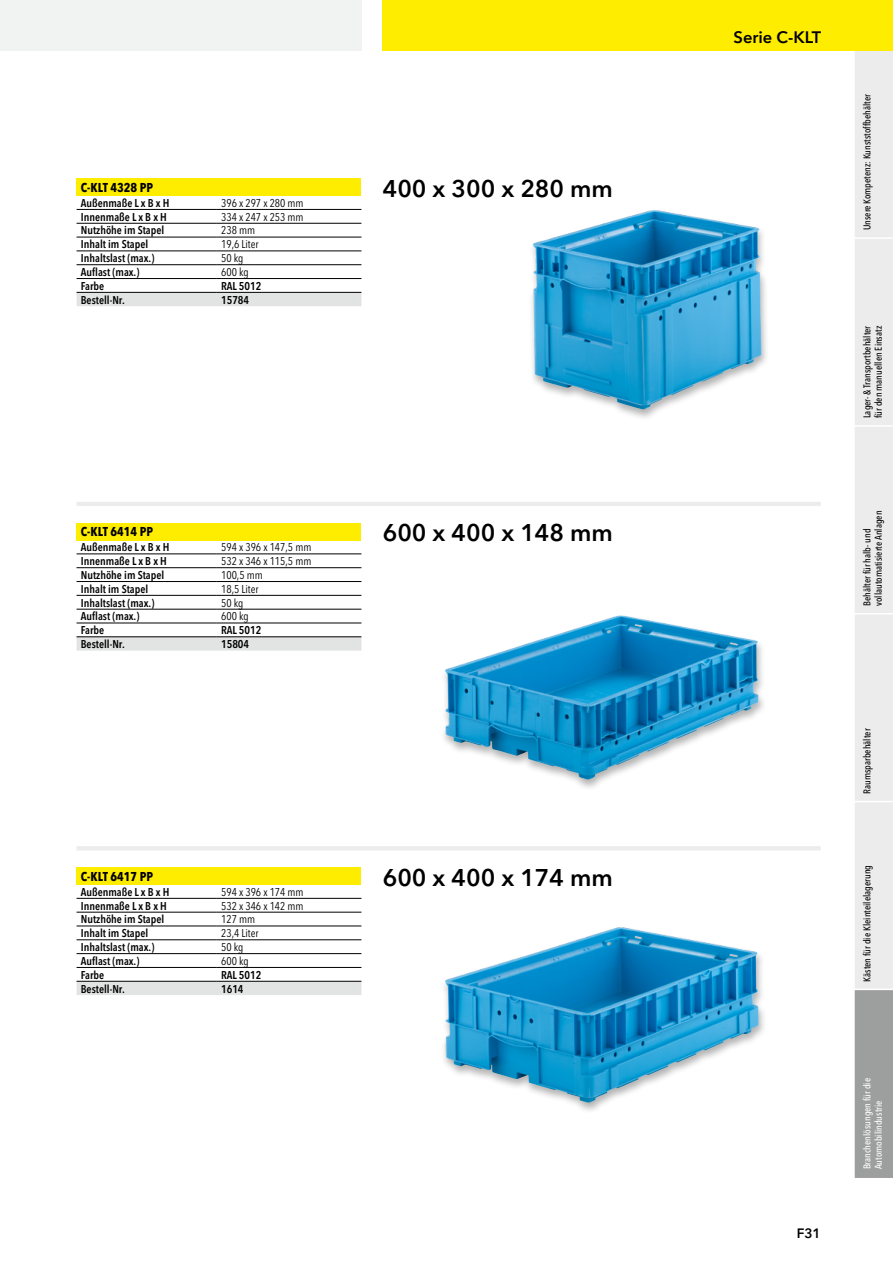
<style>
.page{position:relative;width:893px;height:1263px;background:#fff}
.page>*{position:absolute;margin:0;border:0;box-sizing:border-box;transform-origin:0 0}
.t1{font:600 24px "Avenir Next LT Pro";color:#000}
.t2{font:600 16.5px "Avenir Next LT Pro";color:#000}
.t3{font:600 13.5px "Avenir Next LT Pro";color:#000}
.t4{font:700 condensed 12.75px "Avenir Next LT Pro";color:#000}
.t5{font:600 condensed 11.25px "Avenir Next LT Pro";color:#000}
.t6{font:condensed 11.25px "Avenir Next LT Pro";color:#000}
.t7{font:500 condensed 9.75px/11.2px "Avenir Next LT Pro";color:#000}
.t8{font:500 condensed 9.75px/11.2px "Avenir Next LT Pro";color:#fff}
</style>
<div class="page">
<svg style="left:854px;top:51px;width:39px;height:1127px;background:#dfdfdf"></svg>
<div style="left:383px;top:0;width:510px;height:51px;background:#ffed00"></div>
<div style="left:0;top:0;width:361px;height:51px;background:#f1f2f2"></div>
<hr style="left:77px;top:502px;width:744px;height:4px;background:#ececec">
<hr style="left:77px;top:846px;width:744px;height:4px;background:#ececec">
<div style="left:440px;top:925px;width:327px;height:189px;background:#000;opacity:.3"></div>
<img style="left:445px;top:927px;width:284px;height:176px">
<div style="left:440px;top:613px;width:326px;height:178px;background:#000;opacity:.3"></div>
<img style="left:445px;top:615px;width:287px;height:165px">
<div style="left:528px;top:208px;width:242px;height:213px;background:#000;opacity:.3"></div>
<img style="left:532px;top:210px;width:229px;height:200px">
<div style="left:77px;top:179px;width:284px;height:17px;background:#ffed00"></div>
<div style="left:77px;top:293px;width:284px;height:13px;background:#e2e3e3"></div>
<hr style="left:77px;top:209px;width:140px;height:1px;background:#000">
<hr style="left:217px;top:209px;width:144px;height:1px;background:#000">
<hr style="left:77px;top:223px;width:140px;height:1px;background:#000">
<hr style="left:217px;top:223px;width:144px;height:1px;background:#000">
<hr style="left:77px;top:237px;width:140px;height:1px;background:#000">
<hr style="left:217px;top:237px;width:144px;height:1px;background:#000">
<hr style="left:77px;top:251px;width:140px;height:1px;background:#000">
<hr style="left:217px;top:251px;width:144px;height:1px;background:#000">
<hr style="left:77px;top:264px;width:140px;height:1px;background:#000">
<hr style="left:217px;top:264px;width:144px;height:1px;background:#000">
<hr style="left:77px;top:278px;width:140px;height:1px;background:#000">
<hr style="left:217px;top:278px;width:144px;height:1px;background:#000">
<hr style="left:77px;top:292px;width:140px;height:1px;background:#000">
<hr style="left:217px;top:292px;width:144px;height:1px;background:#000">
<div style="left:77px;top:523px;width:284px;height:17px;background:#ffed00"></div>
<svg style="left:77px;top:637px;width:284px;height:14px;background:#dddede"></svg>
<hr style="left:77px;top:554px;width:140px;height:1px;background:#000">
<hr style="left:217px;top:554px;width:144px;height:1px;background:#000">
<hr style="left:77px;top:567px;width:140px;height:1px;background:#000">
<hr style="left:217px;top:567px;width:144px;height:1px;background:#000">
<hr style="left:77px;top:581px;width:140px;height:1px;background:#000">
<hr style="left:217px;top:581px;width:144px;height:1px;background:#000">
<hr style="left:77px;top:595px;width:140px;height:1px;background:#000">
<hr style="left:217px;top:595px;width:144px;height:1px;background:#000">
<hr style="left:77px;top:609px;width:140px;height:1px;background:#000">
<hr style="left:217px;top:609px;width:144px;height:1px;background:#000">
<hr style="left:77px;top:623px;width:140px;height:1px;background:#000">
<hr style="left:217px;top:623px;width:144px;height:1px;background:#000">
<hr style="left:77px;top:636px;width:140px;height:1px;background:#000">
<hr style="left:217px;top:636px;width:144px;height:1px;background:#000">
<div style="left:77px;top:867px;width:284px;height:17px;background:#ffed00"></div>
<div style="left:77px;top:982px;width:284px;height:13px;background:#e2e3e3"></div>
<hr style="left:77px;top:898px;width:140px;height:1px;background:#000">
<hr style="left:217px;top:898px;width:144px;height:1px;background:#000">
<hr style="left:77px;top:912px;width:140px;height:1px;background:#000">
<hr style="left:217px;top:912px;width:144px;height:1px;background:#000">
<hr style="left:77px;top:926px;width:140px;height:1px;background:#000">
<hr style="left:217px;top:926px;width:144px;height:1px;background:#000">
<hr style="left:77px;top:939px;width:140px;height:1px;background:#000">
<hr style="left:217px;top:939px;width:144px;height:1px;background:#000">
<hr style="left:77px;top:953px;width:140px;height:1px;background:#000">
<hr style="left:217px;top:953px;width:144px;height:1px;background:#000">
<hr style="left:77px;top:967px;width:140px;height:1px;background:#000">
<hr style="left:217px;top:967px;width:144px;height:1px;background:#000">
<hr style="left:77px;top:981px;width:140px;height:1px;background:#000">
<hr style="left:217px;top:981px;width:144px;height:1px;background:#000">
<p class="t4" style="left:81px;top:180px;width:74px">C-KLT 4328 PP</p>
<p class="t5" style="left:81px;top:196px;width:90px">Außenmaße L x B x H</p>
<p class="t6" style="left:221px;top:196px;width:84px">396 x 297 x 280 mm</p>
<p class="t5" style="left:81px;top:210px;width:88px">Innenmaße L x B x H</p>
<p class="t6" style="left:221px;top:210px;width:84px">334 x 247 x 253 mm</p>
<p class="t5" style="left:81px;top:224px;width:85px">Nutzhöhe im Stapel</p>
<p class="t6" style="left:221px;top:224px;width:35px">238 mm</p>
<p class="t5" style="left:81px;top:237px;width:69px">Inhalt im Stapel</p>
<p class="t6" style="left:221px;top:237px;width:39px">19,6 Liter</p>
<p class="t5" style="left:81px;top:251px;width:75px">Inhaltslast (max.)</p>
<p class="t6" style="left:221px;top:251px;width:24px">50 kg</p>
<p class="t5" style="left:81px;top:265px;width:60px">Auflast (max.)</p>
<p class="t6" style="left:221px;top:265px;width:29px">600 kg</p>
<p class="t5" style="left:81px;top:279px;width:25px">Farbe</p>
<p class="t5" style="left:221px;top:279px;width:42px">RAL 5012</p>
<p class="t5" style="left:81px;top:293px;width:46px">Bestell-Nr.</p>
<p class="t5" style="left:221px;top:293px;width:30px">15784</p>
<h1 class="t1" style="left:383px;top:174px;width:232px">400 x 300 x 280 mm</h1>
<p class="t4" style="left:81px;top:524px;width:74px">C-KLT 6414 PP</p>
<p class="t5" style="left:81px;top:540px;width:90px">Außenmaße L x B x H</p>
<p class="t6" style="left:221px;top:540px;width:92px">594 x 396 x 147,5 mm</p>
<p class="t5" style="left:81px;top:554px;width:88px">Innenmaße L x B x H</p>
<p class="t6" style="left:221px;top:554px;width:92px">532 x 346 x 115,5 mm</p>
<p class="t5" style="left:81px;top:568px;width:85px">Nutzhöhe im Stapel</p>
<p class="t6" style="left:221px;top:568px;width:43px">100,5 mm</p>
<p class="t5" style="left:81px;top:582px;width:69px">Inhalt im Stapel</p>
<p class="t6" style="left:221px;top:582px;width:39px">18,5 Liter</p>
<p class="t5" style="left:81px;top:596px;width:75px">Inhaltslast (max.)</p>
<p class="t6" style="left:221px;top:596px;width:24px">50 kg</p>
<p class="t5" style="left:81px;top:609px;width:60px">Auflast (max.)</p>
<p class="t6" style="left:221px;top:610px;width:29px">600 kg</p>
<p class="t5" style="left:81px;top:623px;width:25px">Farbe</p>
<p class="t5" style="left:221px;top:623px;width:42px">RAL 5012</p>
<p class="t5" style="left:81px;top:637px;width:46px">Bestell-Nr.</p>
<p class="t5" style="left:221px;top:637px;width:30px">15804</p>
<h1 class="t1" style="left:383px;top:518px;width:232px">600 x 400 x 148 mm</h1>
<p class="t4" style="left:81px;top:868px;width:74px">C-KLT 6417 PP</p>
<p class="t5" style="left:81px;top:885px;width:90px">Außenmaße L x B x H</p>
<p class="t6" style="left:221px;top:885px;width:84px">594 x 396 x 174 mm</p>
<p class="t5" style="left:81px;top:899px;width:88px">Innenmaße L x B x H</p>
<p class="t6" style="left:221px;top:899px;width:84px">532 x 346 x 142 mm</p>
<p class="t5" style="left:81px;top:912px;width:85px">Nutzhöhe im Stapel</p>
<p class="t6" style="left:221px;top:912px;width:35px">127 mm</p>
<p class="t5" style="left:81px;top:926px;width:69px">Inhalt im Stapel</p>
<p class="t6" style="left:221px;top:926px;width:39px">23,4 Liter</p>
<p class="t5" style="left:81px;top:940px;width:75px">Inhaltslast (max.)</p>
<p class="t6" style="left:221px;top:940px;width:24px">50 kg</p>
<p class="t5" style="left:81px;top:954px;width:60px">Auflast (max.)</p>
<p class="t6" style="left:221px;top:954px;width:29px">600 kg</p>
<p class="t5" style="left:81px;top:968px;width:25px">Farbe</p>
<p class="t5" style="left:221px;top:968px;width:42px">RAL 5012</p>
<p class="t5" style="left:81px;top:982px;width:46px">Bestell-Nr.</p>
<p class="t5" style="left:221px;top:982px;width:24px">1614</p>
<h1 class="t1" style="left:383px;top:863px;width:232px">600 x 400 x 174 mm</h1>
<h2 class="t2" style="left:734px;top:27px;width:89px">Serie C-KLT</h2>
<p class="t7" style="left:861px;top:230px;width:138px;rotate:-90deg">Unsere Kompetenz: Kunststoffbehälter</p>
<p class="t7" style="left:861px;top:418px;width:94px;rotate:-90deg">Lager- &amp; Transportbehälter für den manuellen Einsatz</p>
<p class="t7" style="left:861px;top:606px;width:97px;rotate:-90deg">Behälter für halb- und vollautomatisierte Anlagen</p>
<p class="t3" style="left:797px;top:1225px;width:25px">F31</p>
<p class="t7" style="left:861px;top:794px;width:67px;rotate:-90deg">Raumsparbehälter</p>
<p class="t7" style="left:861px;top:981px;width:118px;rotate:-90deg">Kästen für die Kleinteilelagerung</p>
<p class="t8" style="left:861px;top:1169px;width:93px;rotate:-90deg">Branchenlösungen für die<br>Automobilindustrie</p>
</div>
